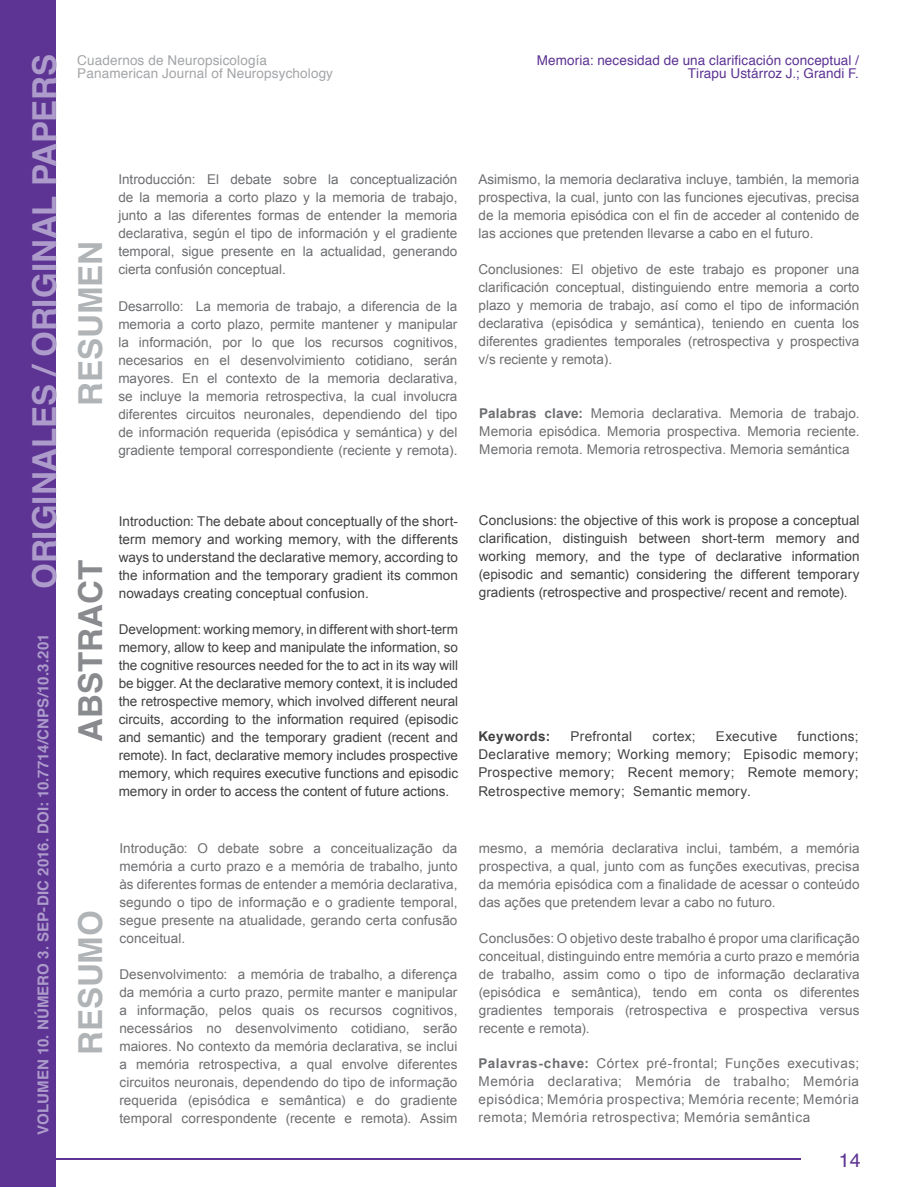
<style>
.page{position:relative;width:915px;height:1187px;background:#fff}
.page>*{position:absolute;margin:0;border:0;box-sizing:border-box;transform-origin:0 0}
.t1{font:700 33px "Helvetica";letter-spacing:-.005em;color:#ad9ccb}
.t2{font:700 33px "Helvetica";color:#b1b4b6}
.t3{font:700 33px "Helvetica";color:#888a8d}
.t4{font:19.5px "Helvetica";color:#5d3393}
.t5{font:700 15px "Helvetica";letter-spacing:.01em;color:#ad9ccb}
.t6{font:13.5px/18px "Arial";letter-spacing:.005em;color:#6d6e71;text-align:justify}
.t7{font:13.5px/18px "Arial";letter-spacing:.01em;color:#414042;text-align:justify}
.t8{font:13.5px/13.5px "Helvetica";letter-spacing:.01em;color:#5d3393;text-align:right}
.t9{font:13.5px/13.5px "Helvetica";letter-spacing:.01em;color:#a3a5a8}
.t10{font:700 13.5px "Arial";letter-spacing:.03em;color:#414042}
.t11{font:13.5px "Arial";letter-spacing:.03em;color:#414042}
.s1{font-weight:700}
</style>
<div class="page">
<div style="left:0;top:0;width:55px;height:1186px;background:#5d3393"></div>
<hr style="left:0;top:1157px;width:800px;height:2px;background:#5d3393">
<h1 class="t1" style="left:18px;top:589px;width:536px;rotate:-90deg">ORIGINALES / ORIGINAL PAPERS</h1>
<p class="t9" style="left:77px;top:54px;width:257px">Cuadernos de Neuropsicología<br>Panamerican Journal of Neuropsychology</p>
<p class="t6" style="left:118px;top:171px;width:340px">Introducción: El debate sobre la conceptualización de la memoria a corto plazo y la memoria de trabajo, junto a las diferentes formas de entender la memoria declarativa, según el tipo de información y el gradiente temporal, sigue presente en la actualidad, generando cierta confusión conceptual.</p>
<p class="t6" style="left:118px;top:297px;width:340px">Desarrollo: La memoria de trabajo, a diferencia de la memoria a corto plazo, permite mantener y manipular la información, por lo que los recursos cognitivos, necesarios en el desenvolvimiento cotidiano, serán mayores. En el contexto de la memoria declarativa, se incluye la memoria retrospectiva, la cual involucra diferentes circuitos neuronales, dependiendo del tipo de información requerida (episódica y semántica) y del gradiente temporal correspondiente (reciente y remota).</p>
<h1 class="t2" style="left:64px;top:406px;width:167px;rotate:-90deg">RESUMEN</h1>
<p class="t7" style="left:119px;top:512px;width:341px">Introduction: The debate about conceptually of the short&shy;term memory and working memory, with the differents ways to understand the declarative memory, according to the information and the temporary gradient its common nowadays creating conceptual confusion.</p>
<p class="t7" style="left:119px;top:620px;width:341px">Development: working memory, in different with short-term memory, allow to keep and manipulate the information, so the cognitive resources needed for the to act in its way will be bigger. At the declarative memory context, it is included the retrospective memory, which involved different neural circuits, according to the information required (episodic and semantic) and the temporary gradient (recent and remote). In fact, declarative memory includes prospective memory, which requires executive functions and episodic memory in order to access the content of future actions.</p>
<h1 class="t3" style="left:64px;top:741px;width:183px;rotate:-90deg">ABSTRACT</h1>
<p class="t5" style="left:31px;top:1134px;width:503px;rotate:-90deg">VOLUMEN 10. NÚMERO 3. SEP-DIC 2016. DOI: 10.7714/CNPS/10.3.201</p>
<p class="t6" style="left:119px;top:839px;width:339px">Introdução: O debate sobre a conceitualização da memória a curto prazo e a memória de trabalho, junto às diferentes formas de entender a memória declarativa, segundo o tipo de informação e o gradiente temporal, segue presente na atualidade, gerando certa confusão conceitual.</p>
<p class="t6" style="left:119px;top:965px;width:339px">Desenvolvimento: a memória de trabalho, a diferença da memória a curto prazo, permite manter e manipular a informação, pelos quais os recursos cognitivos, necessários no desenvolvimento cotidiano, serão maiores. No contexto da memória declarativa, se inclui a memória retrospectiva, a qual envolve diferentes circuitos neuronais, dependendo do tipo de informação requerida (episódica e semântica) e do gradiente temporal correspondente (recente e remota). Assim</p>
<h1 class="t2" style="left:64px;top:1055px;width:146px;rotate:-90deg">RESUMO</h1>
<p class="t8" style="left:536px;top:54px;width:324px">Memoria: necesidad de una clarificación conceptual /<br>Tirapu Ustárroz J.; Grandi F.</p>
<p class="t6" style="left:478px;top:170px;width:382px">Asimismo, la memoria declarativa incluye, también, la memoria prospectiva, la cual, junto con las funciones ejecutivas, precisa de la memoria episódica con el fin de acceder al contenido de las acciones que pretenden llevarse a cabo en el futuro.</p>
<p class="t6" style="left:478px;top:260px;width:382px">Conclusiones: El objetivo de este trabajo es proponer una clarificación conceptual, distinguiendo entre memoria a corto plazo y memoria de trabajo, así como el tipo de información declarativa (episódica y semántica), teniendo en cuenta los diferentes gradientes temporales (retrospectiva y prospectiva v/s reciente y remota).</p>
<p class="t6" style="left:479px;top:404px;width:381px"><span class="s1">Palabras clave:</span> Memoria declarativa. Memoria de trabajo.<br>Memoria episódica. Memoria prospectiva. Memoria reciente.<br>Memoria remota. Memoria retrospectiva. Memoria semántica</p>
<p class="t7" style="left:478px;top:512px;width:382px">Conclusions: the objective of this work is propose a conceptual clarification, distinguish between short-term memory and working memory, and the type of declarative information (episodic and semantic) considering the different temporary gradients (retrospective and prospective/ recent and remote).</p>
<p class="t10" style="left:478px;top:727px;width:73px">Keywords:</p>
<p class="t7" style="left:570px;top:727px;width:63px">Prefrontal</p>
<p class="t7" style="left:652px;top:727px;width:45px">cortex;</p>
<p class="t11" style="left:715px;top:727px;width:63px">Executive</p>
<p class="t7" style="left:478px;top:727px;width:381px;text-indent:319px">functions; Declarative memory; Working memory; Episodic memory; Prospective memory; Recent memory; Remote memory; Retrospective memory; Semantic memory.</p>
<p class="t6" style="left:478px;top:839px;width:382px">mesmo, a memória declarativa inclui, também, a memória prospectiva, a qual, junto com as funções executivas, precisa da memória episódica com a finalidade de acessar o conteúdo das ações que pretendem levar a cabo no futuro.</p>
<p class="t6" style="left:478px;top:929px;width:382px">Conclusões: O objetivo deste trabalho é propor uma clarificação conceitual, distinguindo entre memória a curto prazo e memória de trabalho, assim como o tipo de informação declarativa (episódica e semântica), tendo em conta os diferentes gradientes temporais (retrospectiva e prospectiva versus recente e remota).</p>
<p class="t6" style="left:478px;top:1054px;width:382px"><span class="s1">Palavras-chave:</span> Córtex pré-frontal; Funções executivas; Memória declarativa; Memória de trabalho; Memória episódica; Memória prospectiva; Memória recente; Memória remota; Memória retrospectiva; Memória semântica</p>
<h2 class="t4" style="left:838px;top:1144px;width:23px">14</h2>
</div>
